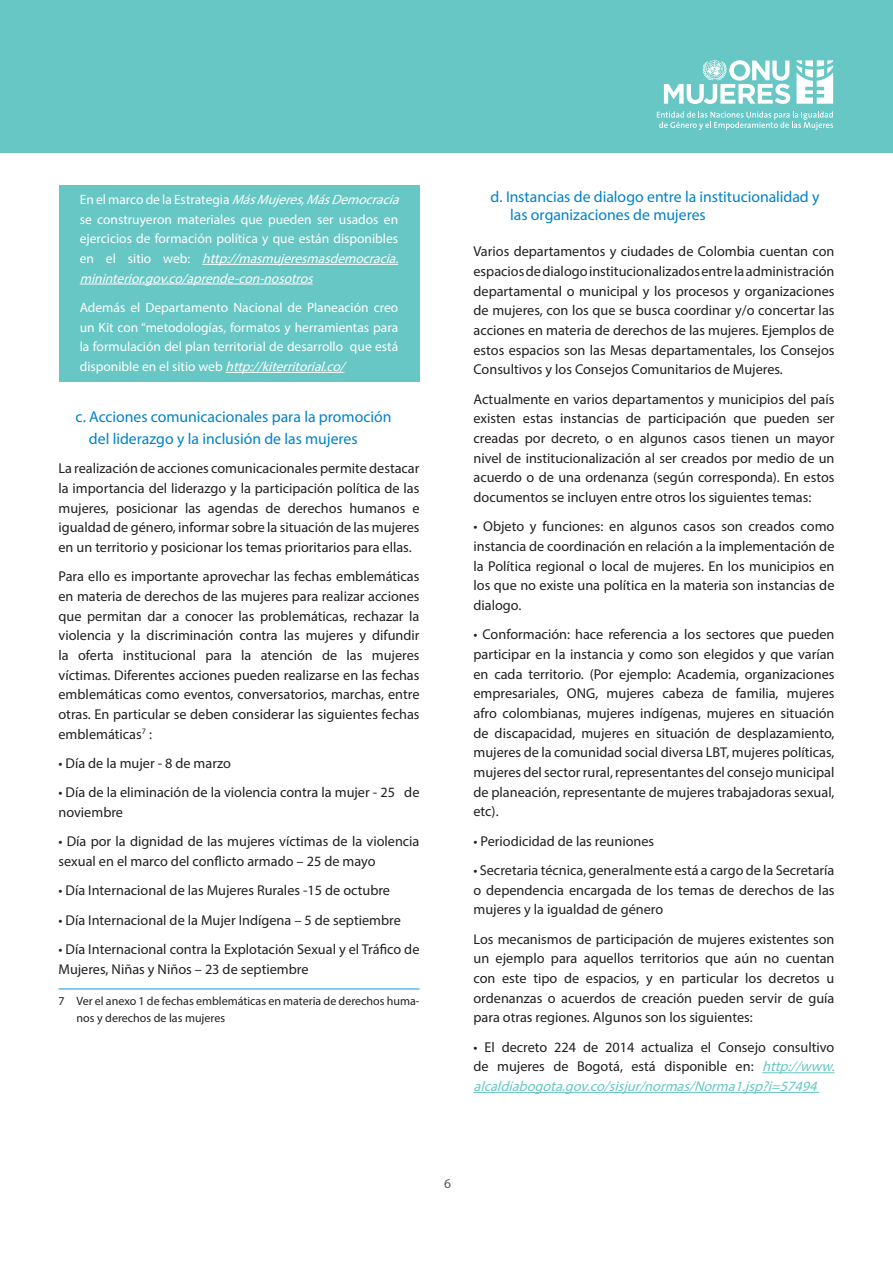
<style>
.page{position:relative;width:893px;height:1263px;background:#fff}
.page>*{position:absolute;margin:0;border:0;box-sizing:border-box;transform-origin:0 0}
.BODY_TEXT__ITALIC_OR{font:15.75px "Myriad Pro";color:#0082c8}
.BODY_INTRO_TEXT__Blu{font:15.75px/18px "Myriad Pro";letter-spacing:-.005em;color:#0082c8}
.BODY_TEXT__ITALIC_OR-2{font:14.25px/19.6px "Myriad Pro";color:#231f20;text-align:justify}
.BODY_TEXT__ITALIC_OR-3{font:13.5px/19.6px "Myriad Pro";color:#fff}
.Technical_Publicatio{font:13.5px "Myriad Pro";color:#5e5954}
.Footnotes{font:12px/16.5px "Myriad Pro";color:#231f20}
.s1{font-style:italic}
.s2{font-style:italic;color:#66c7c5}
</style>
<div class="page">
<div style="left:58px;top:185px;width:361px;height:196px;background:#66c7c5"></div>
<hr style="left:202px;top:264px;width:196px;height:1px;background:#fff">
<hr style="left:80px;top:284px;width:233px;height:1px;background:#fff">
<hr style="left:226px;top:372px;width:118px;height:1px;background:#fff">
<hr style="left:58px;top:989px;width:361px;height:1px;background:#069ddc">
<hr style="left:762px;top:1072px;width:72px;height:1px;background:#66c7c5">
<hr style="left:473px;top:1092px;width:346px;height:1px;background:#66c7c5">
<div style="left:0;top:0;width:893px;height:152px;background:#66c7c5"></div>
<svg style="left:657px;top:111px;width:176px;height:19px"></svg>
<svg style="left:664px;top:60px;width:126px;height:44px"></svg>
<svg style="left:796px;top:60px;width:37px;height:44px"></svg>
<p class="BODY_TEXT__ITALIC_OR-3" style="left:80px;top:189px;width:326px">E n e l m a r c o d e l a E s t r a t e g i a <span class="s1">MásMujeres,MásDemocracia </span>se construyeron materiales que pueden ser usados en ejercicios de formación política y que están disponibles e n e l s i t i o w e b : <span class="s1">http://masmujeresmasdemocracia. mininterior.gov.co/aprende-con-nosotros</span></p>
<p class="BODY_TEXT__ITALIC_OR-3" style="left:80px;top:297px;width:320px;text-align:justify">Además el Departamento Nacional de Planeación creo un Kit con “metodologías, formatos y herramientas para la formulación del plan territorial de desarrollo que está d i s p o n i b l e e n e l s i t i o w e b <span class="s1">http://kiterritorial.co/</span></p>
<p class="BODY_TEXT__ITALIC_OR" style="left:76px;top:407px;width:317px">c. Acciones comunicacionales para la promoción</p>
<p class="BODY_TEXT__ITALIC_OR" style="left:89px;top:429px;width:270px">del liderazgo y la inclusión de las mujeres</p>
<p class="BODY_TEXT__ITALIC_OR-2" style="left:58px;top:458px;width:362px">La realización de acciones comunicacionales permite destacar la importancia del liderazgo y la participación política de las mujeres, posicionar las agendas de derechos humanos e igualdad de género, informar sobre la situación de las mujeres en un territorio y posicionar los temas prioritarios para ellas.</p>
<p class="BODY_TEXT__ITALIC_OR-2" style="left:58px;top:566px;width:362px">Para ello es importante aprovechar las fechas emblemáticas en materia de derechos de las mujeres para realizar acciones que permitan dar a conocer las problemáticas, rechazar la violencia y la discriminación contra las mujeres y difundir la oferta institucional para la atención de las mujeres víctimas. Diferentes acciones pueden realizarse en las fechas emblemáticas como eventos, conversatorios, marchas, entre otras. En particular se deben considerar las siguientes fechas emblemáticas<sup>7</sup> :</p>
<p class="BODY_TEXT__ITALIC_OR-2" style="left:58px;top:753px;width:174px">• Día de la mujer - 8 de marzo</p>
<p class="BODY_TEXT__ITALIC_OR-2" style="left:58px;top:782px;width:362px">• Día de la eliminación de la violencia contra la mujer - 25 de noviembre</p>
<p class="BODY_TEXT__ITALIC_OR-2" style="left:58px;top:832px;width:362px">• Día por la dignidad de las mujeres víctimas de la violencia sexual en el marco del conflicto armado – 25 de mayo</p>
<p class="BODY_TEXT__ITALIC_OR-2" style="left:58px;top:881px;width:333px">• Día Internacional de las Mujeres Rurales -15 de octubre</p>
<p class="BODY_TEXT__ITALIC_OR-2" style="left:58px;top:910px;width:344px">• Día Internacional de la Mujer Indígena – 5 de septiembre</p>
<p class="BODY_TEXT__ITALIC_OR-2" style="left:58px;top:939px;width:362px">• Día Internacional contra la Explotación Sexual y el Tráfico de<br>Mujeres, Niñas y Niños – 23 de septiembre</p>
<p class="Footnotes" style="left:76px;top:993px;width:344px;text-indent:-18px">7 Ver el anexo 1 de fechas emblemáticas en materia de derechos huma&shy;nos y derechos de las mujeres</p>
<p class="BODY_INTRO_TEXT__Blu" style="left:510px;top:188px;width:311px;text-indent:-20px">d. Instancias de dialogo entre la institucionalidad y las organizaciones de mujeres</p>
<p class="BODY_TEXT__ITALIC_OR-2" style="left:473px;top:241px;width:362px">Varios departamentos y ciudades de Colombia cuentan con espacios de dialogo institucionalizados entre la administración departamental o municipal y los procesos y organizaciones de mujeres, con los que se busca coordinar y/o concertar las acciones en materia de derechos de las mujeres. Ejemplos de estos espacios son las Mesas departamentales, los Consejos Consultivos y los Consejos Comunitarios de Mujeres.</p>
<p class="BODY_TEXT__ITALIC_OR-2" style="left:473px;top:389px;width:363px">Actualmente en varios departamentos y municipios del país existen estas instancias de participación que pueden ser creadas por decreto, o en algunos casos tienen un mayor nivel de institucionalización al ser creados por medio de un acuerdo o de una ordenanza (según corresponda). En estos documentos se incluyen entre otros los siguientes temas:</p>
<p class="BODY_TEXT__ITALIC_OR-2" style="left:473px;top:516px;width:362px">• Objeto y funciones: en algunos casos son creados como instancia de coordinación en relación a la implementación de la Política regional o local de mujeres. En los municipios en los que no existe una política en la materia son instancias de dialogo.</p>
<p class="BODY_TEXT__ITALIC_OR-2" style="left:473px;top:624px;width:363px">• Conformación: hace referencia a los sectores que pueden participar en la instancia y como son elegidos y que varían en cada territorio. (Por ejemplo: Academia, organizaciones empresariales, ONG, mujeres cabeza de familia, mujeres afro colombianas, mujeres indígenas, mujeres en situación de discapacidad, mujeres en situación de desplazamiento, mujeres de la comunidad social diversa LBT, mujeres políticas, mujeres del sector rural, representantes del consejo municipal de planeación, representante de mujeres trabajadoras sexual, etc).</p>
<p class="BODY_TEXT__ITALIC_OR-2" style="left:473px;top:831px;width:182px">• Periodicidad de las reuniones</p>
<p class="BODY_TEXT__ITALIC_OR-2" style="left:473px;top:860px;width:363px">• Secretaria técnica, generalmente está a cargo de la Secretaría o dependencia encargada de los temas de derechos de las mujeres y la igualdad de género</p>
<p class="BODY_TEXT__ITALIC_OR-2" style="left:473px;top:929px;width:362px">Los mecanismos de participación de mujeres existentes son un ejemplo para aquellos territorios que aún no cuentan con este tipo de espacios, y en particular los decretos u ordenanzas o acuerdos de creación pueden servir de guía para otras regiones. Algunos son los siguientes:</p>
<p class="BODY_TEXT__ITALIC_OR-2" style="left:473px;top:1037px;width:367px;text-align:left">• El decreto 224 de 2014 actualiza el Consejo consultivo de mujeres de Bogotá, está disponible en: <span class="s2">http://www. alcaldiabogota.gov.co/sisjur/normas/Norma1.jsp?i=57494</span></p>
<p class="Technical_Publicatio" style="left:444px;top:1175px;width:8px">6</p>
</div>
